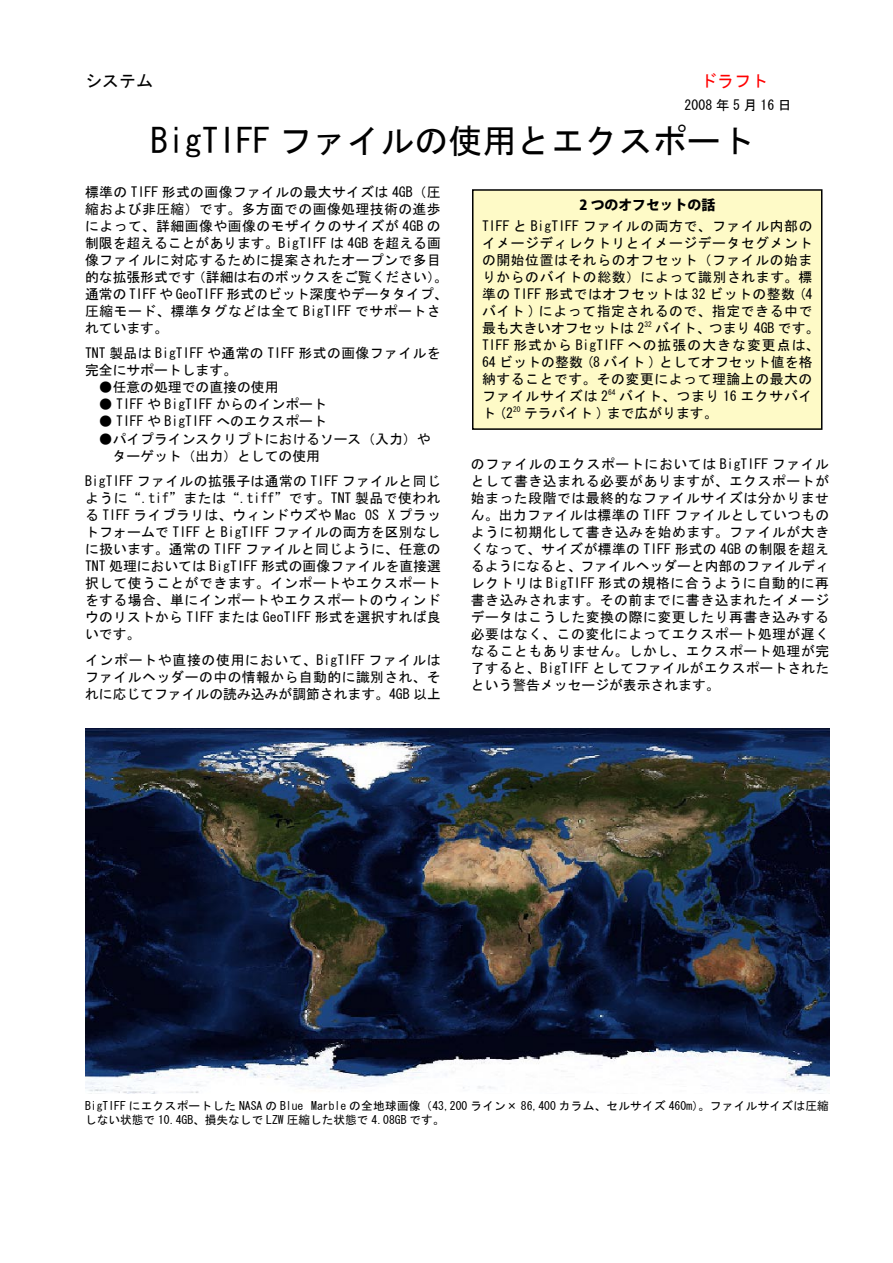
<style>
.page{position:relative;width:893px;height:1263px;background:#fff}
.page>*{position:absolute;margin:0;border:0;box-sizing:border-box;transform-origin:0 0}
.t1{font:34.05px "MS Gothic";color:#000}
.t2{font:16.95px "MS Gothic";color:#f00}
.t3{font:16.95px "MS Gothic";color:#000}
.t4{font:13.8px/17px "MS Gothic";letter-spacing:.01em;color:#000}
.t5{font:13.8px "MS Gothic";letter-spacing:.045em;color:#000}
.t6{font:13.8px/17px "MS Gothic";letter-spacing:.03em;color:#000;text-align:right}
.t7{font:13.8px "MS Gothic";letter-spacing:.04em;color:#000}
.t8{font:13.8px "MS Gothic";letter-spacing:.08em;color:#000}
.t9{font:13.8px "MS Gothic";letter-spacing:.035em;color:#000}
.t10{font:13.8px "MS Gothic";letter-spacing:.05em;color:#000}
.t11{font:800 13.8px "Koz Go Pro";color:#000}
.t12{font:11.7px/13.8px "MS Gothic";color:#000}
.t13{font:11.7px "MS Gothic";letter-spacing:.02em;color:#000}
.t14{font:7.5px "MS Gothic";color:#000}
</style>
<div class="page">
<img style="left:85px;top:729px;width:744px;height:365px">
<div style="left:473px;top:190px;width:349px;height:239px;background:#fefac7"></div>
<div style="left:472px;top:189px;width:350px;height:241px;border:2px solid #000"></div>
<p class="t3" style="left:85px;top:72px;width:70px">システム</p>
<p class="t2" style="left:700px;top:72px;width:70px">ドラフト</p>
<p class="t4" style="left:685px;top:96px;width:109px">2008 年 5 月 16 日</p>
<p class="t1" style="left:151px;top:124px;width:605px">BigTIFF ファイルの使用とエクスポート</p>
<p class="t4" style="left:85px;top:183px;width:357px">標準の TIFF 形式の画像ファイルの最大サイズは 4GB（圧</p>
<p class="t6" style="left:85px;top:200px;width:357px">縮および非圧縮）です。多方面での画像処理技術の進歩</p>
<p class="t9" style="left:85px;top:219px;width:357px">によって、詳細画像や画像のモザイクのサイズが 4GB の</p>
<p class="t4" style="left:85px;top:234px;width:357px">制限を超えることがあります。BigTIFF は 4GB を超える画</p>
<p class="t6" style="left:85px;top:251px;width:357px">像ファイルに対応するために提案されたオープンで多目</p>
<p class="t4" style="left:192px;top:268px;width:257px">（詳細は右のボックスをご覧ください。(</p>
<p class="t11" style="left:579px;top:196px;width:137px">2 つのオフセットの話</p>
<p class="t5" style="left:482px;top:219px;width:332px">TIFF と BigTIFF ファイルの両方で、ファイル内部の</p>
<p class="t7" style="left:482px;top:236px;width:332px">イメージディレクトリとイメージデータセグメント</p>
<p class="t5" style="left:482px;top:253px;width:332px">の開始位置はそれらのオフセット（ファイルの始ま</p>
<p class="t5" style="left:482px;top:270px;width:332px">りからのバイトの総数）によって識別されます。標</p>
<p class="t7" style="left:482px;top:287px;width:332px">準の TIFF 形式ではオフセットは 32 ビットの整数 4)</p>
<p class="t5" style="left:482px;top:304px;width:332px">バイト ) によって指定されるので、指定できる中で</p>
<p class="t4" style="left:655px;top:320px;width:166px">バイト、つまり 4GB です。</p>
<p class="t4" style="left:85px;top:268px;width:364px">的な拡張形式です<br>通常の TIFF や GeoTIFF 形式のビット深度やデータタイプ、圧縮モード、標準タグなどは全て BigTIFF でサポートされています。</p>
<p class="t4" style="left:85px;top:345px;width:357px">TNT 製品は BigTIFF や通常の TIFF 形式の画像ファイルを完全にサポートします。</p>
<p class="t4" style="left:85px;top:379px;width:195px">　●任意の処理での直接の使用</p>
<p class="t4" style="left:85px;top:396px;width:243px">　● TIFF や BigTIFF からのインポート</p>
<p class="t4" style="left:85px;top:413px;width:243px">　● TIFF や BigTIFF へのエクスポート</p>
<p class="t4" style="left:85px;top:430px;width:347px">　●パイプラインスクリプトにおけるソース（入力）や　　ターゲット（出力）としての使用</p>
<p class="t6" style="left:85px;top:473px;width:357px">BigTIFF ファイルの拡張子は通常の TIFF ファイルと同じように“.tif”または“.tiff”です。TNT 製品で使われ<br>X プラッ</p>
<p class="t4" style="left:482px;top:320px;width:164px">最も大きいオフセットは 2</p>
<p class="t14" style="left:644px;top:320px;width:9px">32</p>
<p class="t8" style="left:482px;top:338px;width:339px">TIFF 形式から BigTIFF への拡張の大きな変更点は、</p>
<p class="t4" style="left:482px;top:354px;width:332px">64 ビットの整数 8( バイト ) としてオフセット値を格</p>
<p class="t5" style="left:482px;top:373px;width:332px">納することです。その変更によって理論上の最大の</p>
<p class="t10" style="left:619px;top:390px;width:195px">バイト、つまり 16 エクサバイ</p>
<p class="t10" style="left:482px;top:390px;width:128px">ファイルサイズは 2</p>
<p class="t14" style="left:608px;top:388px;width:9px">64</p>
<p class="t4" style="left:524px;top:405px;width:195px">テラバイト ) まで広がります。</p>
<p class="t4" style="left:482px;top:405px;width:33px">ト(2</p>
<p class="t14" style="left:513px;top:405px;width:9px">20</p>
<p class="t4" style="left:471px;top:456px;width:360px;text-align:justify">のファイルのエクスポートにおいては BigTIFF ファイルとして書き込まれる必要がありますが、エクスポートが始まった段階では最終的なファイルサイズは分かりません。出力ファイルは標準の TIFF ファイルとしていつものように初期化して書き込みを始めます。ファイルが大きくなって、サイズが標準の TIFF 形式の 4GB の制限を超えるようになると、ファイルヘッダーと内部のファイルディレクトリは BigTIFF 形式の規格に合うように自動的に再書き込みされます。その前までに書き込まれたイメージデータはこうした変換の際に変更したり再書き込みする必要はなく、この変化によってエクスポート処理が遅くなることもありません。しかし、エクスポート処理が完了すると、BigTIFF としてファイルがエクスポートされたという警告メッセージが表示されます。</p>
<p class="t4" style="left:85px;top:507px;width:357px">る TIFF ライブラリは、ウィンドウズや Mac<br>トフォームで TIFF と BigTIFF ファイルの両方を区別なしに扱います。通常の TIFF ファイルと同じように、任意の<br>TNT 処理においては BigTIFF 形式の画像ファイルを直接選択して使うことができます。インポートやエクスポートをする場合、単にインポートやエクスポートのウィンドウのリストから TIFF または GeoTIFF 形式を選択すれば良いです。</p>
<p class="t4" style="left:85px;top:651px;width:357px;text-align:justify">インポートや直接の使用において、BigTIFF ファイルはファイルヘッダーの中の情報から自動的に識別され、それに応じてファイルの読み込みが調節されます。4GB 以上</p>
<p class="t4" style="left:365px;top:507px;width:15px">OS</p>
<p class="t13" style="left:311px;top:1100px;width:519px">Marble の全地球画像（43,200 ライン× 86,400 カラム、セルサイズ 460m）。ファイルサイズは圧縮</p>
<p class="t12" style="left:85px;top:1099px;width:361px">BigTIFF にエクスポートした NASA の Blue<br>しない状態で 10.4GB、損失なしで LZW 圧縮した状態で 4.08GB です。</p>
</div>
